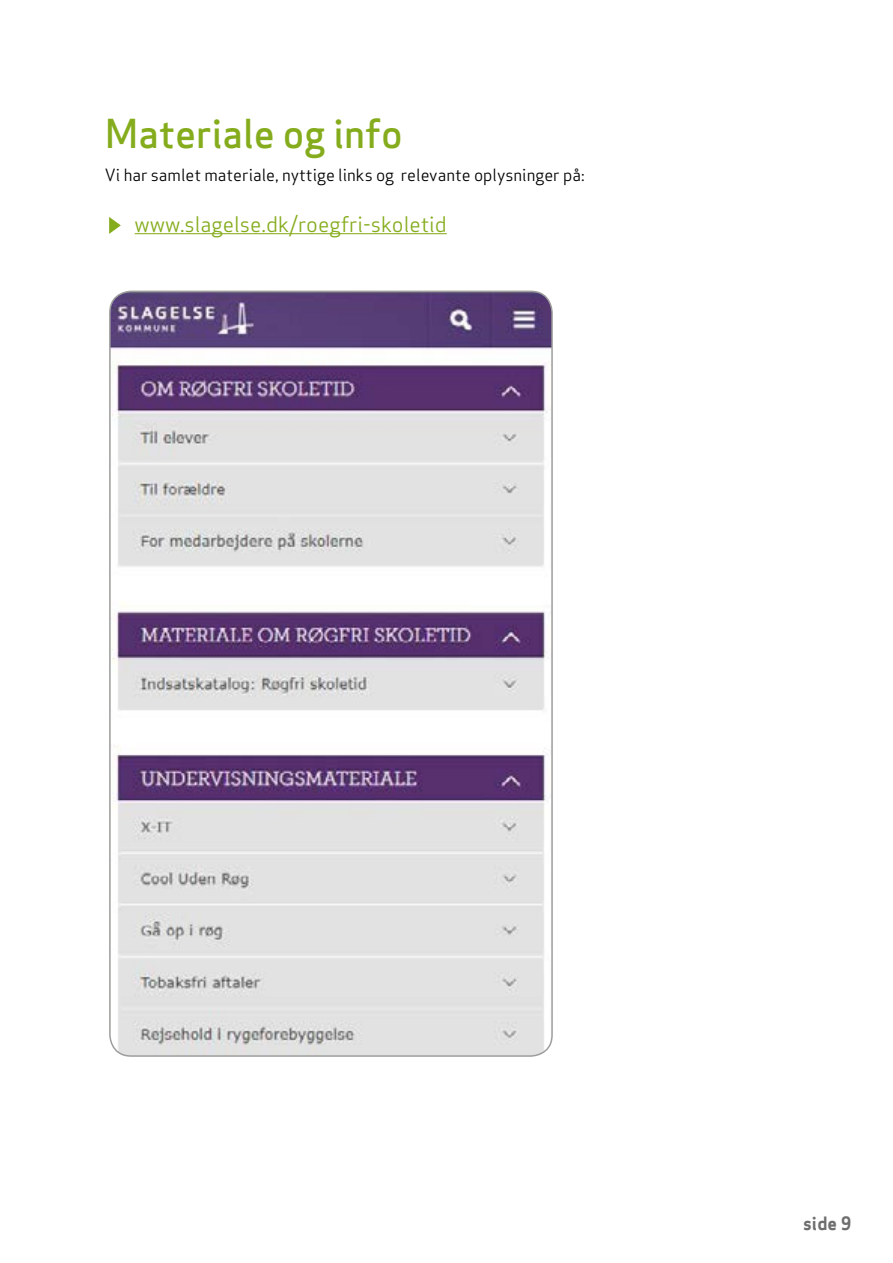
<style>
.page{position:relative;width:893px;height:1263px;background:#fff}
.page>*{position:absolute;margin:0;border:0;box-sizing:border-box;transform-origin:0 0}
.t1{font:500 39px "Apex Sans";color:#85ac1c}
.t2{font:21px "Apex Sans";color:#85ac1c}
.t3{font:700 18px "Apex Sans";color:#706f6f}
.t4{font:16.5px "Apex Sans";color:#000}
</style>
<div class="page">
<img style="left:110px;top:291px;width:440px;height:763px">
<hr style="left:135px;top:233px;width:312px;height:1px;background:#85ac1c">
<svg style="left:109px;top:217px;width:12px;height:17px"></svg>
<div style="left:109px;top:291px;width:444px;height:766px;border:2px solid #9d9d9c;border-radius:21px"></div>
<h1 class="t1" style="left:105px;top:100px;width:299px">Materiale og info</h1>
<p class="t4" style="left:105px;top:161px;width:481px">Vi har samlet materiale, nyttige links og relevante oplysninger på:</p>
<p class="t2" style="left:135px;top:207px;width:314px">www.slagelse.dk/roegfri-skoletid</p>
<p class="t3" style="left:803px;top:1212px;width:50px">side 9</p>
</div>
